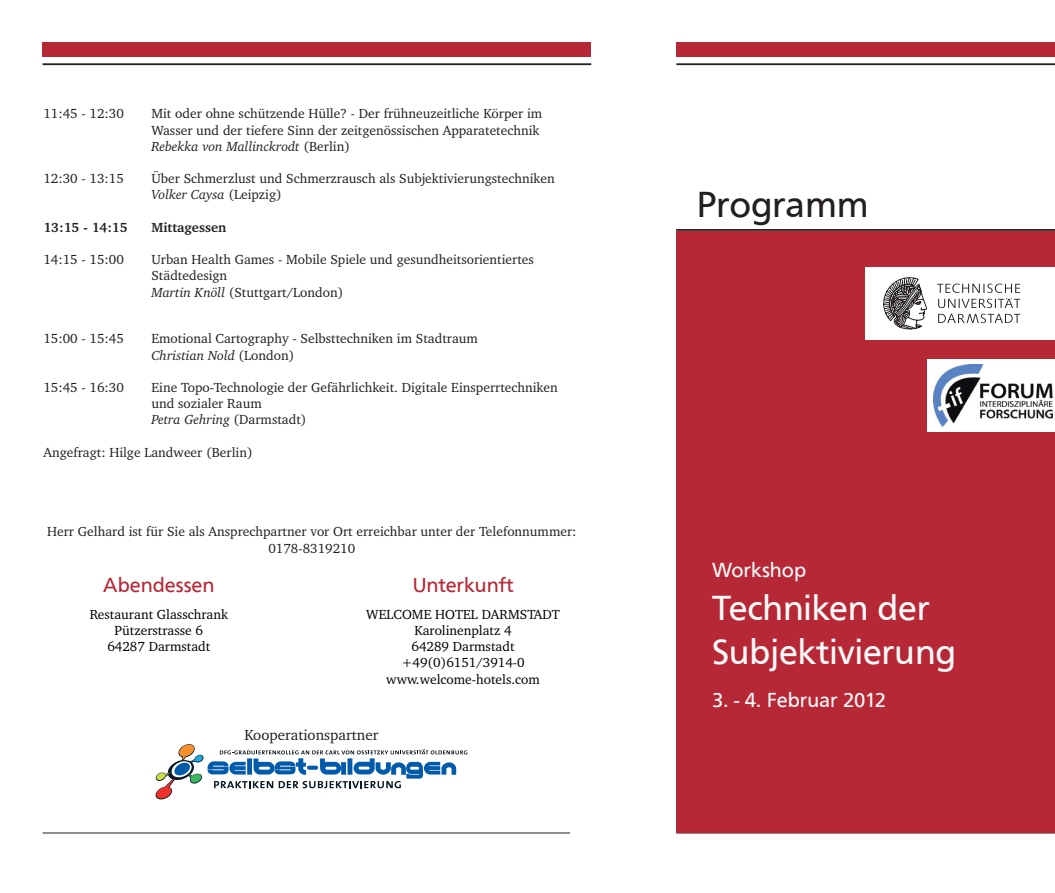
<style>
.page{position:relative;width:1055px;height:893px;background:#fff}
.page>*{position:absolute;margin:0;border:0;box-sizing:border-box;transform-origin:0 0}
.t1{font:37.5px "Front Page";color:#231f20}
.t2{font:36px/43.2px "Front Page";color:#fefaf9}
.t3{font:21px "Front Page";letter-spacing:-.005em;color:#fefaf9}
.t4{font:21px "Front Page";letter-spacing:-.005em;color:#b72837}
.t5{font:15px "Charter";color:#231f20}
.t6{font:13.5px/16.2px "Charter";color:#231f20}
.t7{font:13.5px/16.2px "Charter";color:#010301;text-align:center}
.t8{font:13.5px/16.2px "Charter";color:#000;text-align:center}
.t9{font:700 13.5px "Charter";color:#231f20}
.s1{font-style:italic}
</style>
<div class="page">
<div style="left:676px;top:43px;width:378px;height:14px;background:#b72837"></div>
<div style="left:43px;top:43px;width:548px;height:14px;background:#b72837"></div>
<hr style="left:43px;top:63px;width:548px;height:2px;background:#231f20">
<hr style="left:676px;top:63px;width:378px;height:2px;background:#231f20">
<hr style="left:43px;top:832px;width:527px;height:1px;background:#231f20">
<hr style="left:676px;top:832px;width:378px;height:1px;background:#231f20">
<div style="left:676px;top:231px;width:378px;height:601px;background:#b72837"></div>
<div style="left:865px;top:267px;width:189px;height:73px;background:#fff"></div>
<svg style="left:937px;top:284px;width:83px;height:39px"></svg>
<svg style="left:883px;top:277px;width:44px;height:53px"></svg>
<div style="left:927px;top:359px;width:127px;height:72px;background:#fff"></div>
<img style="left:933px;top:364px;width:119px;height:62px">
<hr style="left:676px;top:229px;width:378px;height:2px;background:#231f20">
<svg style="left:156px;top:744px;width:311px;height:55px"></svg>
<p class="t6" style="left:43px;top:105px;width:82px">11:45 - 12:30</p>
<p class="t6" style="left:151px;top:105px;width:392px">Mit oder ohne schützende Hülle? - Der frühneuzeitliche Körper im<br>Wasser und der tiefere Sinn der zeitgenössischen Apparatetechnik<br><span class="s1">Rebekka von Mallinckrodt</span> (Berlin)</p>
<p class="t6" style="left:43px;top:170px;width:82px">12:30 - 13:15</p>
<p class="t6" style="left:151px;top:170px;width:405px">Über Schmerzlust und Schmerzrausch als Subjektivierungstechniken<br><span class="s1">Volker Caysa</span> (Leipzig)</p>
<p class="t9" style="left:43px;top:219px;width:86px">13:15 - 14:15</p>
<p class="t9" style="left:151px;top:219px;width:76px">Mittagessen</p>
<p class="t6" style="left:43px;top:251px;width:82px">14:15 - 15:00</p>
<p class="t6" style="left:151px;top:251px;width:384px">Urban Health Games - Mobile Spiele und gesundheitsorientiertes<br>Städtedesign<br><span class="s1">Martin Knöll</span> (Stuttgart/London)</p>
<p class="t6" style="left:43px;top:330px;width:82px">15:00 - 15:45</p>
<p class="t6" style="left:151px;top:330px;width:328px">Emotional Cartography - Selbsttechniken im Stadtraum<br><span class="s1">Christian Nold</span> (London)</p>
<p class="t6" style="left:43px;top:379px;width:82px">15:45 - 16:30</p>
<p class="t6" style="left:151px;top:379px;width:408px">Eine Topo-Technologie der Gefährlichkeit. Digitale Einsperrtechniken und sozialer Raum<br><span class="s1">Petra Gehring</span> (Darmstadt)</p>
<p class="t6" style="left:43px;top:444px;width:211px">Angefragt: Hilge Landweer (Berlin)</p>
<p class="t6" style="left:47px;top:523px;width:531px;text-align:center">Herr Gelhard ist für Sie als Ansprechpartner vor Ort erreichbar unter der Telefonnummer:<br>0178-8319210</p>
<h3 class="t4" style="left:103px;top:569px;width:113px">Abendessen</h3>
<p class="t8" style="left:90px;top:606px;width:140px">Restaurant Glasschrank<br>Pützerstrasse 6<br>64287 Darmstadt</p>
<h3 class="t4" style="left:412px;top:569px;width:103px">Unterkunft</h3>
<p class="t7" style="left:366px;top:606px;width:195px">WELCOME HOTEL DARMSTADT<br>Karolinenplatz 4<br>64289 Darmstadt +49(0)6151/3914-0 www.welcome-hotels.com</p>
<p class="t5" style="left:244px;top:725px;width:136px">Kooperationspartner</p>
<h1 class="t1" style="left:696px;top:177px;width:173px">Programm</h1>
<h3 class="t3" style="left:712px;top:555px;width:96px">Workshop</h3>
<h2 class="t2" style="left:712px;top:584px;width:245px">Techniken der<br>Subjektivierung</h2>
<h3 class="t3" style="left:712px;top:684px;width:175px">3. - 4. Februar 2012</h3>
</div>
